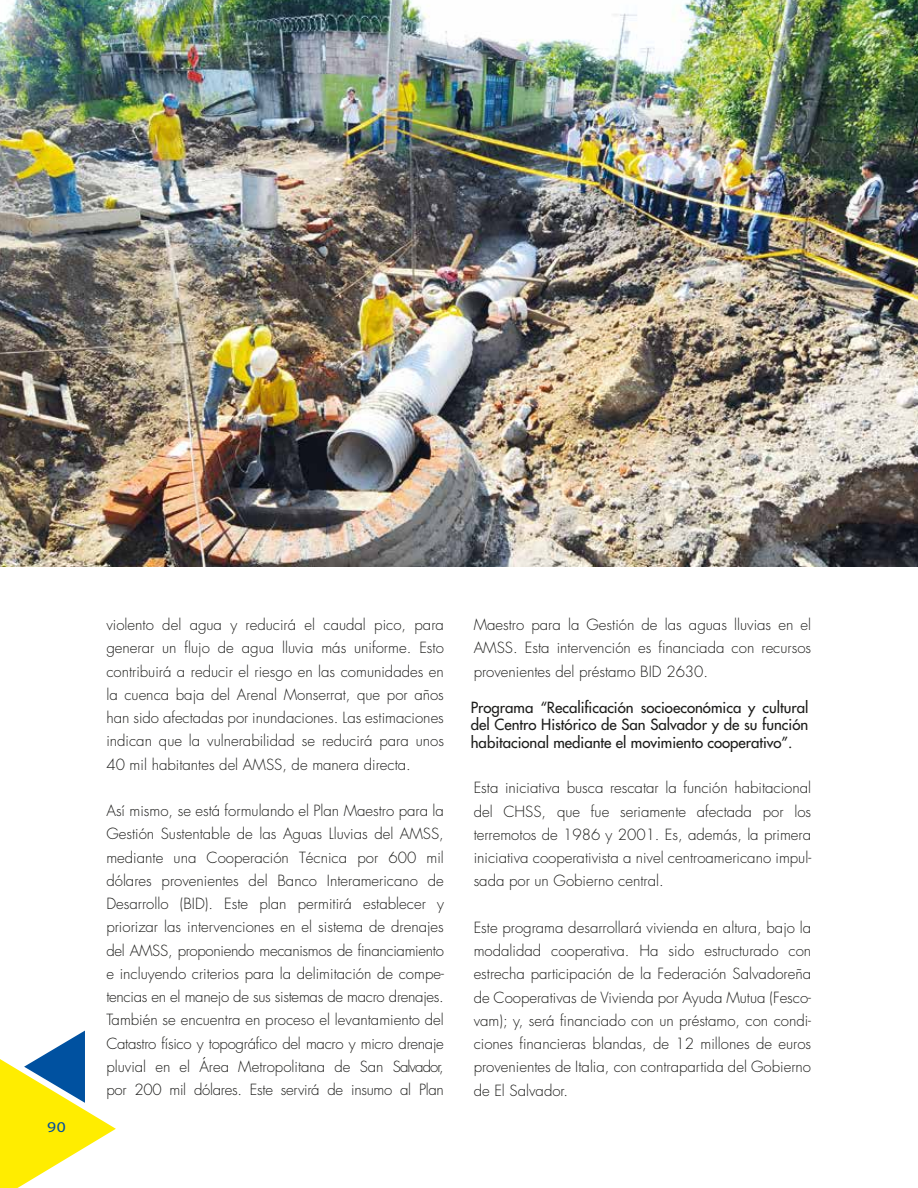
<style>
.page{position:relative;width:918px;height:1188px;background:#fff}
.page>*{position:absolute;margin:0;border:0;box-sizing:border-box;transform-origin:0 0}
.t1{font:300 15px/23.2px "Futura";color:#1d1d1b;text-align:justify}
.t2{font:15px/17.2px "Futura";color:#1d1d1b;text-align:justify}
.t3{font:15px "Myriad Pro";color:#004e9e;scale:1.17 1}
</style>
<div class="page">
<img style="left:0;top:0;width:918px;height:566px">
<svg style="left:0;top:1031px;width:116px;height:157px"></svg>
<p class="t3" style="left:47px;top:1118px;width:17px">90</p>
<p class="t1" style="left:106px;top:613px;width:339px">violento del agua y reducirá el caudal pico, para generar un flujo de agua lluvia más uniforme. Esto contribuirá a reducir el riesgo en las comunidades en la cuenca baja del Arenal Monserrat, que por años han sido afectadas por inundaciones. Las estimaciones indican que la vulnerabilidad se reducirá para unos 40 mil habitantes del AMSS, de manera directa.</p>
<p class="t1" style="left:106px;top:799px;width:339px">Así mismo, se está formulando el Plan Maestro para la Gestión Sustentable de las Aguas Lluvias del AMSS, mediante una Cooperación Técnica por 600 mil dólares provenientes del Banco Interamericano de Desarrollo (BID). Este plan permitirá establecer y priorizar las intervenciones en el sistema de drenajes del AMSS, proponiendo mecanismos de financiamiento e incluyendo criterios para la delimitación de compe&shy;tencias en el manejo de sus sistemas de macro drenajes.<br>También se encuentra en proceso el levantamiento del Catastro físico y topográfico del macro y micro drenaje pluvial en el Área Metropolitana de San Salvador, por 200 mil dólares. Este servirá de insumo al Plan</p>
<p class="t1" style="left:474px;top:613px;width:339px">Maestro para la Gestión de las aguas lluvias en el AMSS. Esta intervención es financiada con recursos provenientes del préstamo BID 2630.</p>
<p class="t2" style="left:471px;top:699px;width:339px">Programa “Recalificación socioeconómica y cultural del Centro Histórico de San Salvador y de su función habitacional mediante el movimiento cooperativo”.</p>
<p class="t1" style="left:474px;top:776px;width:339px">Esta iniciativa busca rescatar la función habitacional del CHSS, que fue seriamente afectada por los terremotos de 1986 y 2001. Es, además, la primera iniciativa cooperativista a nivel centroamericano impul&shy;sada por un Gobierno central.</p>
<p class="t1" style="left:474px;top:916px;width:339px">Este programa desarrollará vivienda en altura, bajo la modalidad cooperativa. Ha sido estructurado con estrecha participación de la Federación Salvadoreña de Cooperativas de Vivienda por Ayuda Mutua (Fesco&shy;vam); y, será financiado con un préstamo, con condi&shy;ciones financieras blandas, de 12 millones de euros provenientes de Italia, con contrapartida del Gobierno de El Salvador.</p>
</div>
